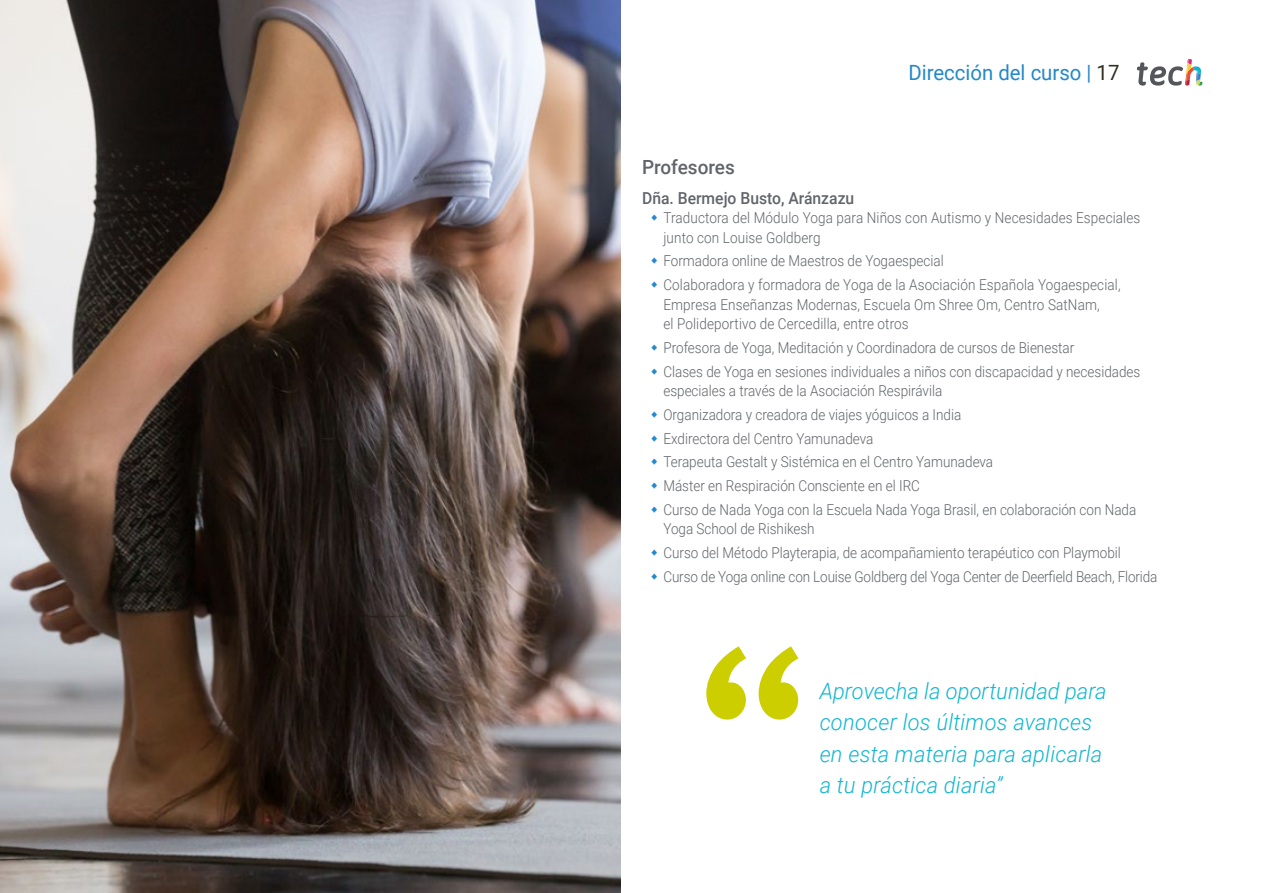
<style>
.page{position:relative;width:1263px;height:893px;background:#fff}
.page>*{position:absolute;margin:0;border:0;box-sizing:border-box;transform-origin:0 0}
.t1{font:italic 300 22.5px/31.5px "Roboto";letter-spacing:.01em;color:#0fb6cf}
.t2{font:21px "Roboto";color:#2488c9}
.t3{font:500 19.5px "Roboto";color:#61646a}
.t4{font:500 16.5px "Roboto";color:#61646a;scale:.95 1}
.t5{font:300 15px/23.7px "Roboto";color:#61646a;scale:.9 1}
.s1{color:#312e20}
</style>
<div class="page">
<img style="left:0;top:0;width:621px;height:893px">
<svg style="left:706px;top:646px;width:92px;height:74px"></svg>
<svg style="left:1137px;top:59px;width:65px;height:27px"></svg>
<h2 class="t2" style="left:908px;top:57px;width:213px">Dirección del curso | <span class="s1">17</span></h2>
<h3 class="t3" style="left:642px;top:154px;width:94px">Profesores</h3>
<p class="t4" style="left:642px;top:186px;width:225px">Dña. Bermejo Busto, Aránzazu</p>
<p class="t5" style="left:663px;top:207px;width:531px;line-height:19.5px">Traductora del Módulo Yoga para Niños con Autismo y Necesidades Especiales junto con Louise Goldberg</p>
<p class="t5" style="left:663px;top:249px;width:510px">Formadora online de Maestros de Yogaespecial<br>Colaboradora y formadora de Yoga de la Asociación Española Yogaespecial,</p>
<p class="t5" style="left:663px;top:294px;width:486px;line-height:19.5px">Empresa Enseñanzas Modernas, Escuela Om Shree Om, Centro SatNam, el Polideportivo de Cercedilla, entre otros</p>
<p class="t5" style="left:663px;top:335px;width:532px">Profesora de Yoga, Meditación y Coordinadora de cursos de Bienestar<br>Clases de Yoga en sesiones individuales a niños con discapacidad y necesidades</p>
<p class="t5" style="left:663px;top:378px;width:527px">especiales a través de la Asociación Respirávila<br>Organizadora y creadora de viajes yóguicos a India<br>Exdirectora del Centro Yamunadeva<br>Terapeuta Gestalt y Sistémica en el Centro Yamunadeva<br>Máster en Respiración Consciente en el IRC<br>Curso de Nada Yoga con la Escuela Nada Yoga Brasil, en colaboración con Nada</p>
<p class="t5" style="left:663px;top:517px;width:550px">Yoga School de Rishikesh<br>Curso del Método Playterapia, de acompañamiento terapéutico con Playmobil<br>Curso de Yoga online con Louise Goldberg del Yoga Center de Deerfield Beach, Florida</p>
<h1 class="t1" style="left:820px;top:674px;width:288px">Aprovecha la oportunidad para conocer los últimos avances en esta materia para aplicarla a tu práctica diaria”</h1>
</div>
